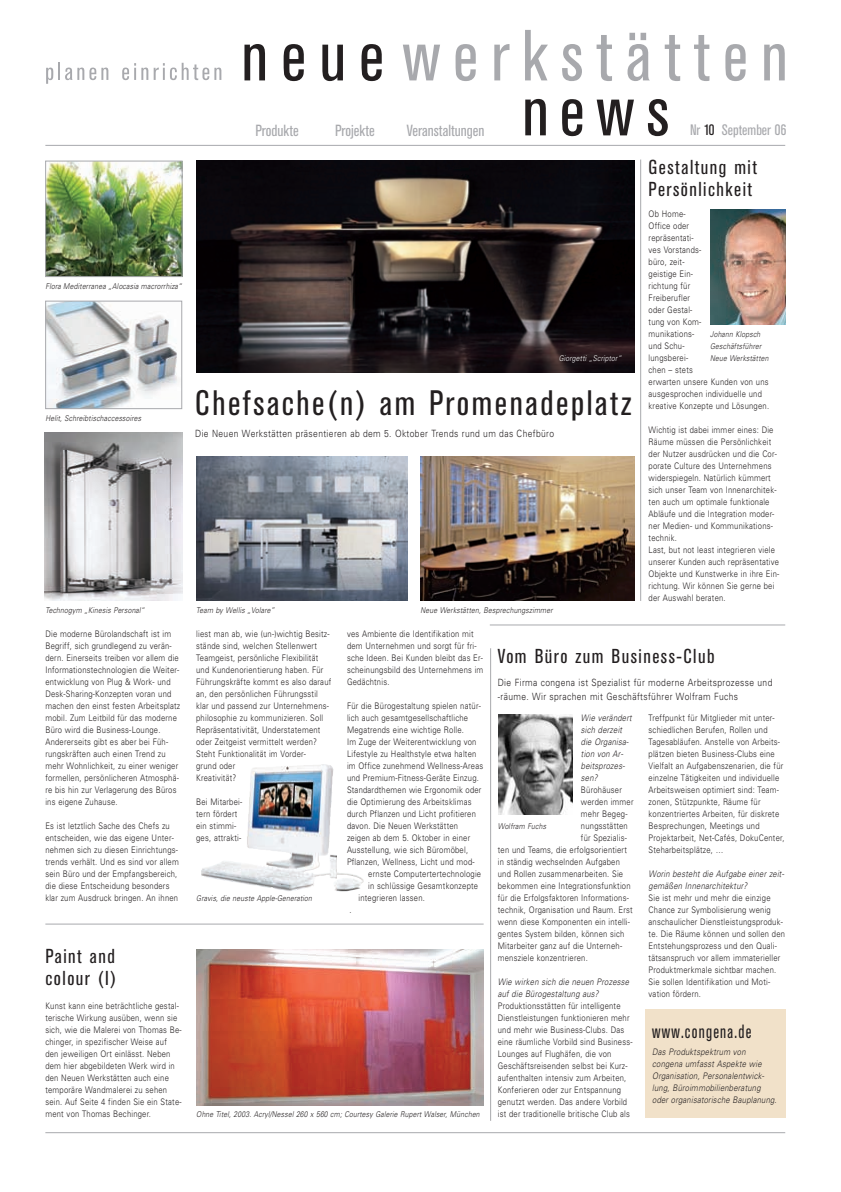
<style>
.page{position:relative;width:841px;height:1192px;background:#fff}
.page>*{position:absolute;margin:0;border:0;box-sizing:border-box;transform-origin:0 0}
.t1{font:condensed 35px "Akzidenz Grotesk BE";letter-spacing:.075em;color:#231f20}
.t2{font:condensed 20px/22px "Akzidenz Grotesk BE";letter-spacing:.075em;color:#231f20}
.t3{font:condensed 19px "Akzidenz Grotesk BE";letter-spacing:.075em;color:#231f20;scale:.85 1}
.t4{font:condensed 16px "Akzidenz Grotesk BE";color:#a8a9ad}
.t5{font:condensed 15px "Akzidenz Grotesk BE";color:#a8a9ad}
.t6{font:300 10px/14px "Univers";letter-spacing:.045em;color:#231f20;scale:.85 1}
.t7{font:300 9px/12px "Univers";letter-spacing:.03em;color:#231f20;scale:.85 1}
.t8{font:italic 300 9px/12px "Univers";letter-spacing:.03em;color:#231f20;scale:.85 1}
.t9{font:italic 300 8px/12px "Univers";letter-spacing:.03em;color:#231f20;scale:.85 1}
.t10{font:italic 300 8px "Univers";color:#fcfcfc;scale:.85 1}
.s1{color:#231f20}
</style>
<div class="page">
<img style="left:44px;top:30px;width:742px;height:1104px">
<p class="t9" style="left:45px;top:281px;width:164px">Flora Mediterranea „Alocasia macrorrhiza“</p>
<p class="t9" style="left:45px;top:413px;width:116px">Helit, Schreibtischaccessoires</p>
<h3 class="t4" style="left:255px;top:124px;width:45px">Produkte</h3>
<h3 class="t4" style="left:335px;top:124px;width:41px">Projekte</h3>
<h3 class="t4" style="left:407px;top:124px;width:79px">Veranstaltungen</h3>
<h3 class="t5" style="left:690px;top:125px;width:98px">Nr <span class="s1">10</span> September 06</h3>
<p class="t10" style="left:559px;top:355px;width:77px">Giorgetti „Scriptor“</p>
<h1 class="t1" style="left:195px;top:390px;width:438px">Chefsache(n) am Promenadeplatz</h1>
<p class="t6" style="left:195px;top:427px;width:424px">Die Neuen Werkstätten präsentieren ab dem 5. Oktober Trends rund um das Chefbüro</p>
<h2 class="t2" style="left:649px;top:157px;width:110px">Gestaltung mit<br>Persönlichkeit</h2>
<p class="t7" style="left:649px;top:208px;width:143px">Ob Home-<br>Office oder<br>repräsentati-<br>ves Vorstands-<br>büro, zeit-<br>geistige Ein-<br>richtung für<br>Freiberufler<br>oder Gestal-<br>tung von Kom-<br>munikations-<br>und Schu-<br>lungsberei-<br>chen – stets<br>erwarten unsere Kunden von uns ausgesprochen individuelle und kreative Konzepte und Lösungen.</p>
<p class="t7" style="left:649px;top:424px;width:155px">Wichtig ist dabei immer eines: Die<br>Räume müssen die Persönlichkeit der Nutzer ausdrücken und die Cor&shy;porate Culture des Unternehmens widerspiegeln. Natürlich kümmert sich unser Team von Innenarchitek&shy;ten auch um optimale funktionale<br>Abläufe und die Integration moder&shy;ner Medien- und Kommunikations&shy;technik.<br>Last, but not least integrieren viele unserer Kunden auch repräsentative<br>Objekte und Kunstwerke in ihre Ein&shy;richtung. Wir können Sie gerne bei der Auswahl beraten.</p>
<p class="t9" style="left:710px;top:329px;width:72px">Johann Klopsch<br>Geschäftsführer<br>Neue Werkstätten</p>
<p class="t9" style="left:45px;top:605px;width:120px">Technogym „Kinesis Personal“</p>
<p class="t9" style="left:196px;top:605px;width:95px">Team by Wellis „Volare”</p>
<p class="t9" style="left:420px;top:605px;width:159px">Neue Werkstätten, Besprechungszimmer</p>
<p class="t7" style="left:45px;top:628px;width:160px">Die moderne Bürolandschaft ist im Begriff, sich grundlegend zu verän&shy;dern. Einerseits treiben vor allem die Informationstechnologien die Weiter&shy;entwicklung von Plug &amp; Work- und Desk-Sharing-Konzepten voran und machen den einst festen Arbeitsplatz mobil. Zum Leitbild für das moderne Büro wird die Business-Lounge.<br>Andererseits gibt es aber bei Füh&shy;rungskräften auch einen Trend zu mehr Wohnlichkeit, zu einer weniger formellen, persönlicheren Atmosphä&shy;re bis hin zur Verlagerung des Büros ins eigene Zuhause.</p>
<p class="t7" style="left:45px;top:820px;width:159px">Es ist letztlich Sache des Chefs zu entscheiden, wie das eigene Unter&shy;nehmen sich zu diesen Einrichtungs&shy;trends verhält. Und es sind vor allem sein Büro und der Empfangsbereich, die diese Entscheidung besonders klar zum Ausdruck bringen. An ihnen</p>
<h2 class="t2" style="left:45px;top:947px;width:73px">Paint and colour (I)</h2>
<p class="t7" style="left:45px;top:1000px;width:162px">Kunst kann eine beträchtliche gestal&shy;terische Wirkung ausüben, wenn sie sich, wie die Malerei von Thomas Be&shy;chinger, in spezifischer Weise auf den jeweiligen Ort einlässt. Neben dem hier abgebildeten Werk wird in den Neuen Werkstätten auch eine temporäre Wandmalerei zu sehen sein. Auf Seite 4 finden Sie ein State&shy;ment von Thomas Bechinger.</p>
<p class="t7" style="left:196px;top:628px;width:161px">liest man ab, wie (un-)wichtig Besitz&shy;stände sind, welchen Stellenwert<br>Teamgeist, persönliche Flexibilität und Kundenorientierung haben. Für<br>Führungskräfte kommt es also darauf an, den persönlichen Führungsstil klar und passend zur Unternehmens&shy;philosophie zu kommunizieren. Soll<br>Repräsentativität, Understatement oder Zeitgeist vermittelt werden?<br>Steht Funktionalität im Vorder-<br>grund oder<br>Kreativität?</p>
<p class="t7" style="left:196px;top:796px;width:56px">Bei Mitarbei&shy;tern fördert ein stimmi&shy;ges, attrakti-</p>
<p class="t9" style="left:196px;top:893px;width:139px">Gravis, die neuste Apple-Generation</p>
<p class="t7" style="left:347px;top:628px;width:162px">ves Ambiente die Identifikation mit dem Unternehmen und sorgt für fri&shy;sche Ideen. Bei Kunden bleibt das Er&shy;scheinungsbild des Unternehmens im<br>Gedächtnis.</p>
<p class="t7" style="left:347px;top:700px;width:159px">Für die Bürogestaltung spielen natür-</p>
<p class="t7" style="left:347px;top:712px;width:144px">lich auch gesamtgesellschaftliche</p>
<p class="t7" style="left:347px;top:724px;width:139px">Megatrends eine wichtige Rolle.</p>
<p class="t7" style="left:347px;top:736px;width:154px">Im Zuge der Weiterentwicklung von</p>
<p class="t7" style="left:347px;top:748px;width:154px">Lifestyle zu Healthstyle etwa halten</p>
<p class="t7" style="left:347px;top:760px;width:162px">im Office zunehmend Wellness-Areas</p>
<p class="t7" style="left:347px;top:772px;width:157px">und Premium-Fitness-Geräte Einzug.</p>
<p class="t7" style="left:347px;top:784px;width:160px">Standardthemen wie Ergonomik oder</p>
<p class="t7" style="left:347px;top:796px;width:148px">die Optimierung des Arbeitsklimas</p>
<p class="t7" style="left:347px;top:808px;width:153px">durch Pflanzen und Licht profitieren</p>
<p class="t7" style="left:347px;top:820px;width:132px">davon. Die Neuen Werkstätten</p>
<p class="t7" style="left:347px;top:832px;width:147px">zeigen ab dem 5. Oktober in einer</p>
<p class="t7" style="left:347px;top:844px;width:144px">Ausstellung, wie sich Büromöbel,</p>
<p class="t7" style="left:347px;top:856px;width:152px">Pflanzen, Wellness, Licht und mod-</p>
<p class="t7" style="left:368px;top:868px;width:134px">ernste Computertertechnologie</p>
<p class="t7" style="left:368px;top:880px;width:131px">in schlüssige Gesamtkonzepte</p>
<p class="t7" style="left:359px;top:892px;width:80px">integrieren lassen.</p>
<p class="t7" style="left:350px;top:904px;width:4px">.</p>
<p class="t9" style="left:196px;top:1109px;width:337px">Ohne Titel, 2003. Acryl/Nessel 260 x 560 cm; Courtesy Galerie Rupert Walser, München</p>
<h2 class="t2" style="left:498px;top:647px;width:218px">Vom Büro zum Business-Club</h2>
<p class="t6" style="left:498px;top:676px;width:325px">Die Firma congena ist Spezialist für moderne Arbeitsprozesse und -räume. Wir sprachen mit Geschäftsführer Wolfram Fuchs</p>
<p class="t8" style="left:581px;top:712px;width:63px">Wie verändert sich derzeit die Organisa&shy;tion von Ar&shy;beitsprozes&shy;sen?</p>
<p class="t7" style="left:581px;top:784px;width:50px">Bürohäuser</p>
<p class="t7" style="left:581px;top:796px;width:64px">werden immer</p>
<p class="t7" style="left:581px;top:808px;width:56px">mehr Begeg-</p>
<p class="t7" style="left:581px;top:820px;width:57px">nungsstätten</p>
<p class="t7" style="left:581px;top:832px;width:55px">für Spezialis-</p>
<p class="t7" style="left:498px;top:844px;width:153px">ten und Teams, die erfolgsorientiert</p>
<p class="t7" style="left:498px;top:856px;width:145px">in ständig wechselnden Aufgaben</p>
<p class="t7" style="left:498px;top:868px;width:149px">und Rollen zusammenarbeiten. Sie</p>
<p class="t7" style="left:498px;top:880px;width:158px">bekommen eine Integrationsfunktion</p>
<p class="t7" style="left:498px;top:892px;width:156px">für die Erfolgsfaktoren Informations-</p>
<p class="t7" style="left:498px;top:904px;width:160px">technik, Organisation und Raum. Erst</p>
<p class="t7" style="left:498px;top:916px;width:157px">wenn diese Komponenten ein intelli-</p>
<p class="t7" style="left:498px;top:928px;width:151px">gentes System bilden, können sich</p>
<p class="t7" style="left:498px;top:940px;width:148px">Mitarbeiter ganz auf die Unterneh-</p>
<p class="t7" style="left:498px;top:952px;width:108px">mensziele konzentrieren.</p>
<p class="t8" style="left:498px;top:976px;width:158px">Wie wirken sich die neuen Prozesse auf die Bürogestaltung aus?</p>
<p class="t7" style="left:498px;top:1000px;width:160px">Produktionsstätten für intelligente Dienstleistungen funktionieren mehr und mehr wie Business-Clubs. Das eine räumliche Vorbild sind Business-Lounges auf Flughäfen, die von Geschäftsreisenden selbst bei Kurz&shy;aufenthalten intensiv zum Arbeiten, Konferieren oder zur Entspannung genutzt werden. Das andere Vorbild ist der traditionelle britische Club als</p>
<p class="t7" style="left:649px;top:712px;width:161px">Treffpunkt für Mitglieder mit unter&shy;schiedlichen Berufen, Rollen und Tagesabläufen. Anstelle von Arbeits&shy;plätzen bieten Business-Clubs eine Vielfalt an Aufgabenszenarien, die für einzelne Tätigkeiten und individuelle Arbeitsweisen optimiert sind: Team&shy;zonen, Stützpunkte, Räume für konzentriertes Arbeiten, für diskrete Besprechungen, Meetings und Projektarbeit, Net-Cafés, DokuCenter, Steharbeitsplätze, …</p>
<p class="t8" style="left:649px;top:868px;width:162px">Worin besteht die Aufgabe einer zeit&shy;gemäßen Innenarchitektur?</p>
<p class="t7" style="left:649px;top:892px;width:162px">Sie ist mehr und mehr die einzige Chance zur Symbolisierung wenig anschaulicher Dienstleistungsproduk&shy;te. Die Räume können und sollen den Entstehungsprozess und den Quali&shy;tätsanspruch vor allem immaterieller Produktmerkmale sichtbar machen.<br>Sie sollen Identifikation und Moti&shy;vation fördern.</p>
<p class="t9" style="left:498px;top:821px;width:60px">Wolfram Fuchs</p>
<h3 class="t3" style="left:652px;top:1024px;width:118px">www.congena.de</h3>
<p class="t8" style="left:652px;top:1046px;width:150px">Das Produktspektrum von congena umfasst Aspekte wie<br>Organisation, Personalentwick&shy;lung, Büroimmobilienberatung oder organisatorische Bauplanung.</p>
</div>
